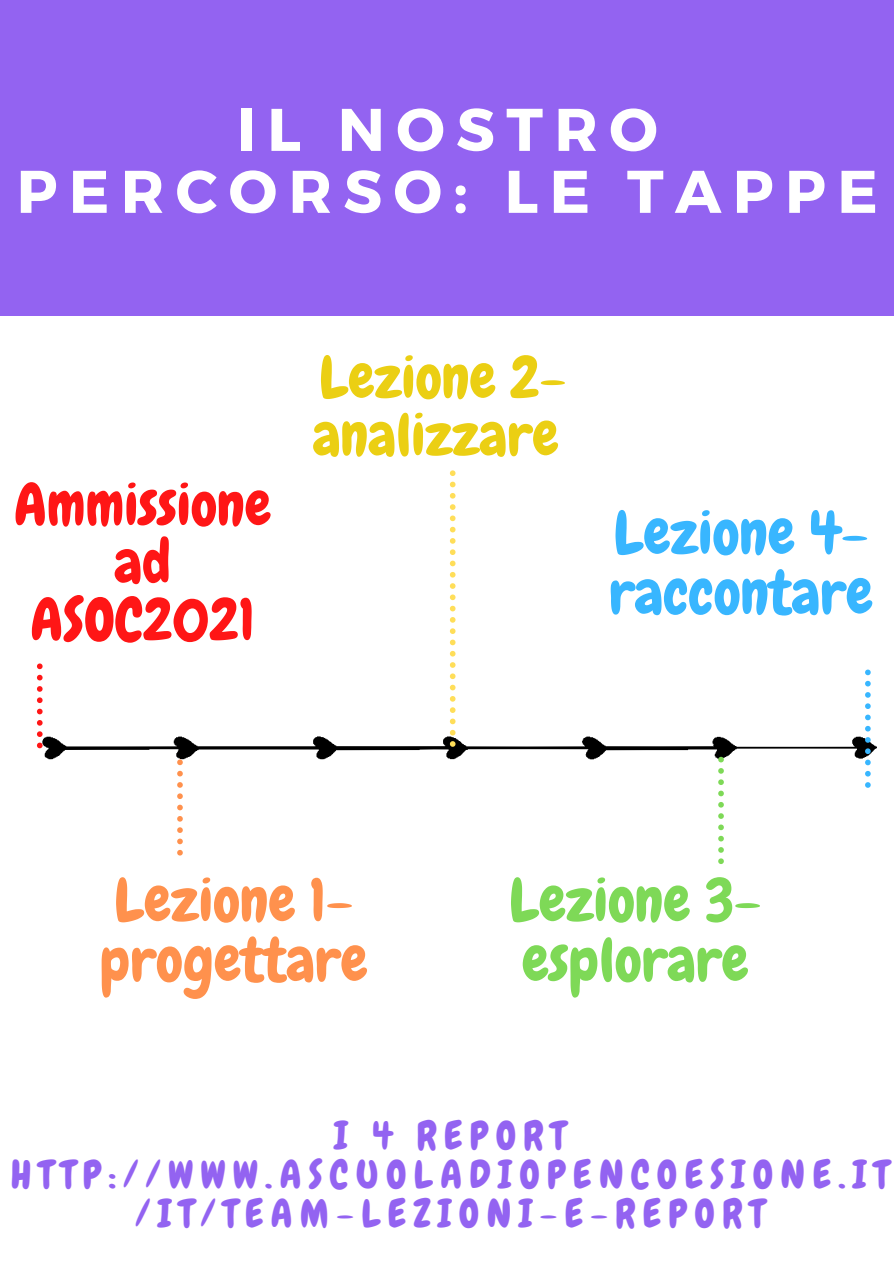
<style>
.page{position:relative;width:894px;height:1264px;background:#fff}
.page>*{position:absolute;margin:0;border:0;box-sizing:border-box;transform-origin:0 0}
.t1{font:60.45px/59.7px "Chewy";color:#ff914d}
.t2{font:60.45px/59.7px "Chewy";color:#38b6ff}
.t3{font:60.45px/59.7px "Chewy";color:#7ed957}
.t4{font:700 60px/61.9px "Montserrat";letter-spacing:.19em;color:#fff;text-align:center}
.t5{font:58.95px/57.4px "Chewy";color:#ff1616;text-align:center}
.t6{font:58.95px/57.4px "Chewy";color:#ebcf13}
.t7{font:39px/39.5px "Chewy";letter-spacing:.19em;color:#9363f1;text-align:center}
</style>
<div class="page">
<div style="left:0;top:0;width:893px;height:315px;background:#9363f1"></div>
<svg style="left:37px;top:470px;width:839px;height:394px"></svg>
<p class="t4" style="left:17px;top:95px;width:862px">IL NOSTRO<br>PERCORSO: LE TAPPE</p>
<p class="t5" style="left:14px;top:476px;width:258px">Ammissione ad<br>ASOC2021</p>
<p class="t6" style="left:313px;top:349px;width:255px">Lezione 2- analizzare</p>
<p class="t2" style="left:609px;top:503px;width:265px">Lezione 4- raccontare</p>
<p class="t1" style="left:100px;top:870px;width:269px">Lezione 1- progettare</p>
<p class="t3" style="left:509px;top:870px;width:253px">Lezione 3- esplorare</p>
<p class="t7" style="left:11px;top:1115px;width:879px">I 4 REPORT<br>HTTP://WWW.ASCUOLADIOPENCOESIONE.IT /IT/TEAM-LEZIONI-E-REPORT</p>
</div>
